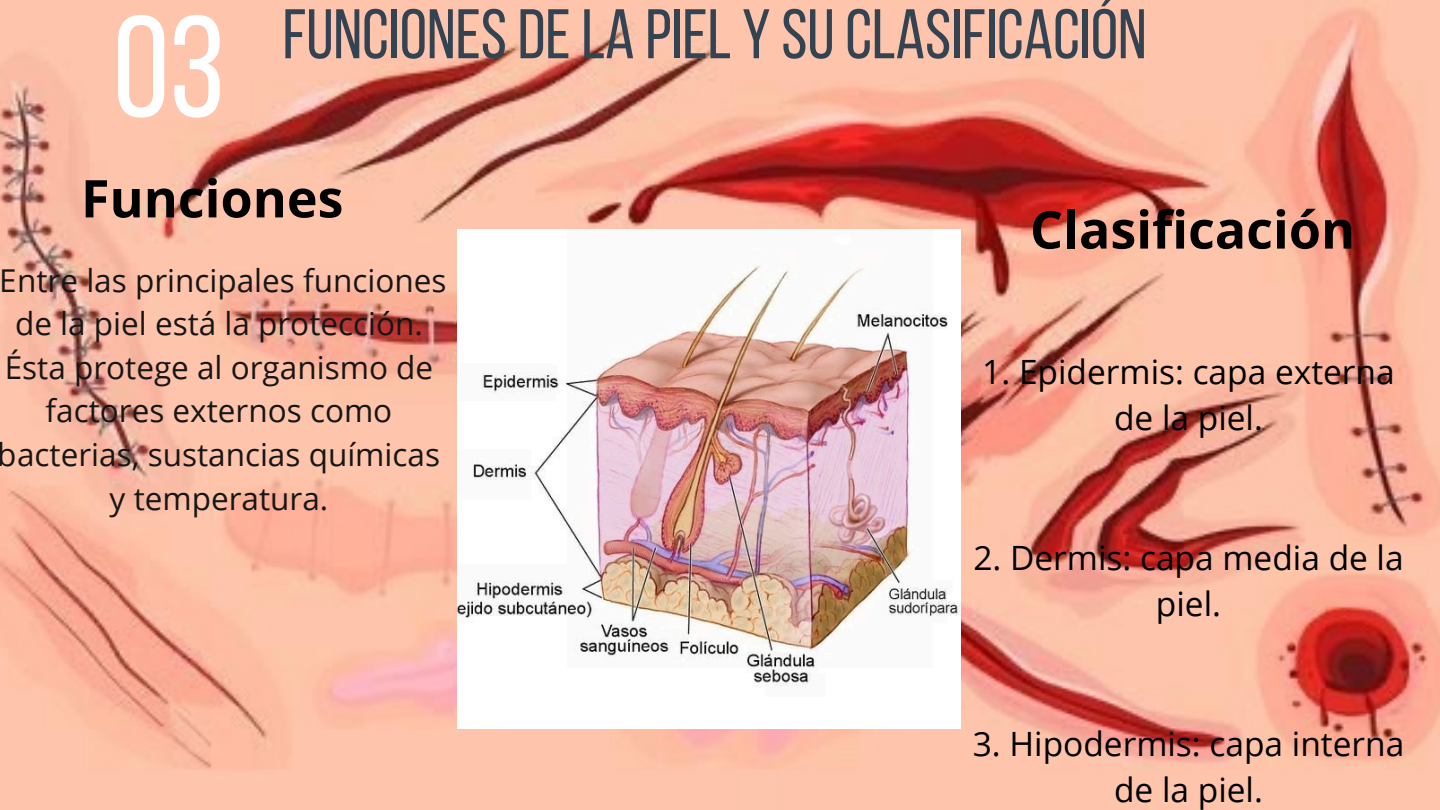
<style>
.page{position:relative;width:1440px;height:810px;background:#fff}
.page>*{position:absolute;margin:0;border:0;box-sizing:border-box;transform-origin:0 0}
.t1{font:143.9px "Bebas Neue";color:#fff}
.t2{font:70px "Bebas Neue";color:#334352}
.t3{font:700 52px "Open Sans";color:#000}
.t4{font:33.5px/46.5px "Open Sans";color:#000;text-align:center}
.t5{font:31.5px/43.6px "Open Sans";color:#171616;text-align:center}
</style>
<div class="page">
<img style="left:0;top:0;width:1440px;height:810px">
<img style="left:458px;top:229px;width:502px;height:500px">
<h1 class="t1" style="left:113px;top:9px;width:113px">03</h1>
<h2 class="t2" style="left:283px;top:6px;width:866px">FUNCIONESDELA PIEL Y SUCLASIFICACIÓN</h2>
<p class="t3" style="left:81px;top:162px;width:264px">Funciones</p>
<h2 class="t5" style="left:-2px;top:258px;width:450px">Entre las principales funciones de la piel está la protección.<br>Ésta protege al organismo de factores externos como bacterias, sustancias químicas y temperatura.</h2>
<p class="t3" style="left:1030px;top:193px;width:327px">Clasificación</p>
<p class="t4" style="left:982px;top:347px;width:414px">1. Epidermis: capa externa de la piel.</p>
<p class="t4" style="left:973px;top:533px;width:432px">2. Dermis: capa media de la piel.</p>
<p class="t4" style="left:973px;top:719px;width:433px">3. Hipodermis: capa interna de la piel.</p>
</div>
